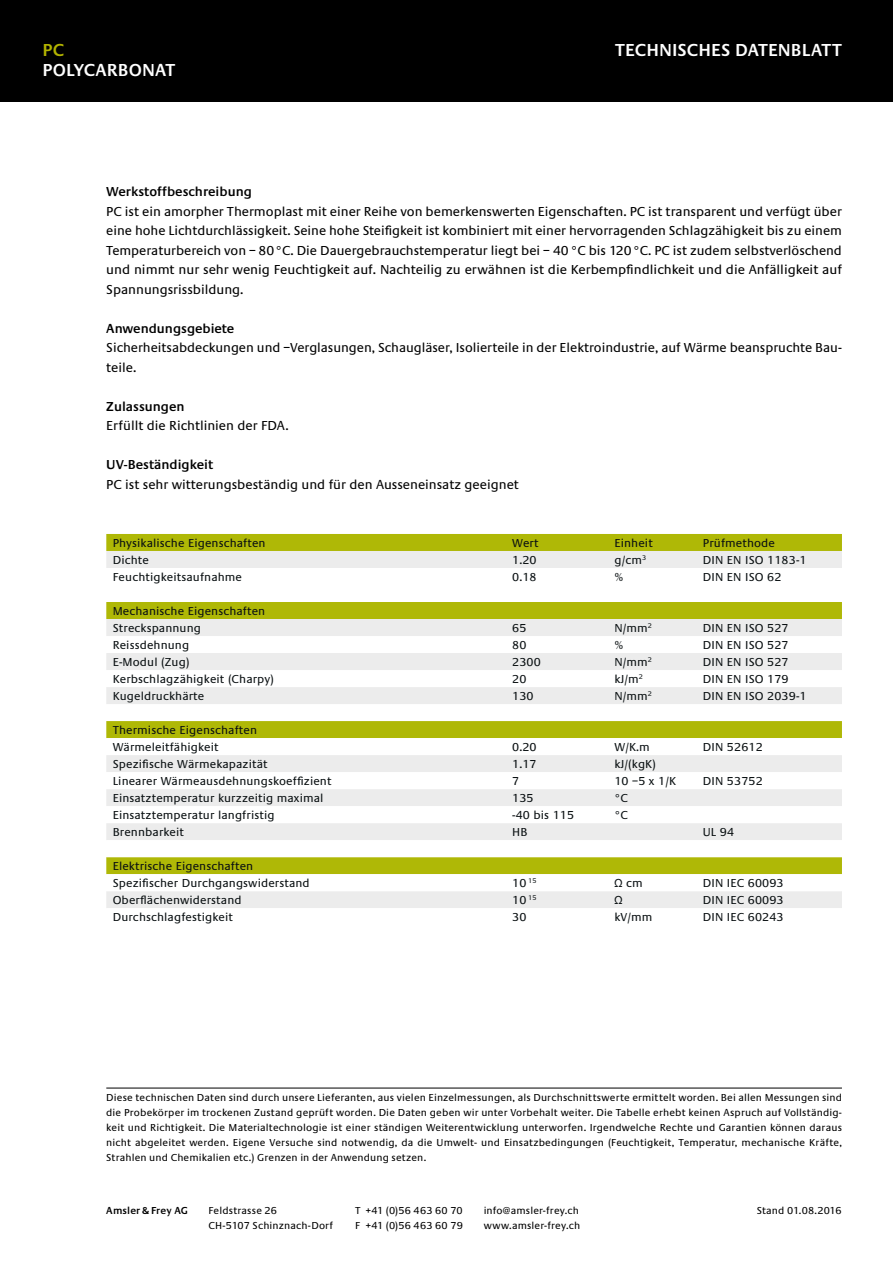
<style>
.page{position:relative;width:893px;height:1263px;background:#fff}
.page>*{position:absolute;margin:0;border:0;box-sizing:border-box;transform-origin:0 0}
.t1{font:600 18px "Praxis";letter-spacing:.005em;color:#fff}
.t2{font:600 18px "Praxis";color:#b2b300}
.t3{font:13.5px/19.5px "Praxis";color:#000;text-align:justify}
.t4{font:600 13.5px "Praxis";color:#000}
.t5{font:12px/17px "Praxis";letter-spacing:.01em;color:#0a1012}
.t6{font:10.5px/15px "Praxis";letter-spacing:.015em;color:#000}
.t7{font:600 10.5px "Praxis";letter-spacing:.015em;color:#000}
</style>
<div class="page">
<div style="left:0;top:0;width:893px;height:102px;background:#000"></div>
<div style="left:106px;top:534px;width:736px;height:17px;background:#afb806"></div>
<div style="left:106px;top:551px;width:736px;height:17px;background:#ececec"></div>
<svg style="left:106px;top:602px;width:736px;height:306px"></svg>
<hr style="left:106px;top:1088px;width:736px;height:1px;background:#000">
<h1 class="t2" style="left:43px;top:40px;width:23px">PC</h1>
<h1 class="t1" style="left:43px;top:60px;width:134px">POLYCARBONAT</h1>
<h1 class="t1" style="left:615px;top:40px;width:228px">TECHNISCHES DATENBLATT</h1>
<p class="t4" style="left:106px;top:184px;width:147px">Werkstoffbeschreibung</p>
<p class="t3" style="left:106px;top:202px;width:737px">PC ist ein amorpher Thermoplast mit einer Reihe von bemerkenswerten Eigenschaften. PC ist transparent und verfügt über eine hohe Lichtdurchlässigkeit. Seine hohe Steifigkeit ist kombiniert mit einer hervorragenden Schlagzähigkeit bis zu einem Temperaturbereich von – 80°C. Die Dauergebrauchstemperatur liegt bei – 40 °C bis 120 °C. PC ist zudem selbstverlöschend und nimmt nur sehr wenig Feuchtigkeit auf. Nachteilig zu erwähnen ist die Kerbempfindlichkeit und die Anfälligkeit auf Spannungsrissbildung.</p>
<p class="t4" style="left:106px;top:321px;width:130px">Anwendungsgebiete</p>
<p class="t3" style="left:106px;top:338px;width:737px">Sicherheitsabdeckungen und –Verglasungen, Schaugläser, Isolierteile in der Elektroindustrie, auf Wärme beanspruchte Bau&shy;teile.</p>
<p class="t4" style="left:106px;top:399px;width:80px">Zulassungen</p>
<p class="t3" style="left:106px;top:416px;width:184px">Erfüllt die Richtlinien der FDA.</p>
<p class="t4" style="left:106px;top:457px;width:108px">UV-Beständigkeit</p>
<p class="t3" style="left:106px;top:475px;width:414px">PC ist sehr witterungsbeständig und für den Ausseneinsatz geeignet</p>
<p class="t5" style="left:113px;top:535px;width:154px">Physikalische Eigenschaften</p>
<p class="t5" style="left:512px;top:535px;width:28px">Wert</p>
<p class="t5" style="left:614px;top:535px;width:40px">Einheit</p>
<p class="t5" style="left:703px;top:535px;width:74px">Prüfmethode</p>
<p class="t5" style="left:113px;top:552px;width:38px">Dichte</p>
<p class="t5" style="left:512px;top:552px;width:26px">1.20</p>
<p class="t5" style="left:614px;top:552px;width:33px">g/cm<sup>3</sup></p>
<p class="t5" style="left:703px;top:552px;width:105px">DIN EN ISO 1183-1</p>
<p class="t5" style="left:113px;top:569px;width:131px">Feuchtigkeitsaufnahme</p>
<p class="t5" style="left:512px;top:569px;width:26px">0.18</p>
<p class="t5" style="left:614px;top:569px;width:10px">%</p>
<p class="t5" style="left:703px;top:569px;width:80px">DIN EN ISO 62</p>
<p class="t5" style="left:113px;top:603px;width:154px">Mechanische Eigenschaften<br>Streckspannung</p>
<p class="t5" style="left:512px;top:620px;width:16px">65</p>
<p class="t5" style="left:614px;top:620px;width:39px">N/mm<sup>2</sup></p>
<p class="t5" style="left:703px;top:620px;width:87px">DIN EN ISO 527</p>
<p class="t5" style="left:113px;top:637px;width:78px">Reissdehnung</p>
<p class="t5" style="left:512px;top:637px;width:16px">80</p>
<p class="t5" style="left:614px;top:637px;width:14px">%²</p>
<p class="t5" style="left:703px;top:637px;width:87px">DIN EN ISO 527</p>
<p class="t5" style="left:113px;top:654px;width:78px">E-Modul (Zug)</p>
<p class="t5" style="left:512px;top:654px;width:30px">2300</p>
<p class="t5" style="left:614px;top:654px;width:39px">N/mm<sup>2</sup></p>
<p class="t5" style="left:703px;top:654px;width:87px">DIN EN ISO 527</p>
<p class="t5" style="left:113px;top:671px;width:163px">Kerbschlagzähigkeit (Charpy)</p>
<p class="t5" style="left:512px;top:671px;width:16px">20</p>
<p class="t5" style="left:614px;top:671px;width:37px">kJ/m<sup>2</sup>²²</p>
<p class="t5" style="left:703px;top:671px;width:87px">DIN EN ISO 179</p>
<p class="t5" style="left:113px;top:688px;width:93px">Kugeldruckhärte</p>
<p class="t5" style="left:512px;top:688px;width:23px">130</p>
<p class="t5" style="left:614px;top:688px;width:39px">N/mm<sup>2</sup></p>
<p class="t5" style="left:703px;top:688px;width:105px">DIN EN ISO 2039-1</p>
<p class="t5" style="left:113px;top:722px;width:146px">Thermische Eigenschaften<br>Wärmeleitfähigkeit</p>
<p class="t5" style="left:512px;top:739px;width:26px">0.20</p>
<p class="t5" style="left:614px;top:739px;width:37px">W/K.m</p>
<p class="t5" style="left:703px;top:739px;width:61px">DIN 52612</p>
<p class="t5" style="left:113px;top:756px;width:157px">Spezifische Wärmekapazität</p>
<p class="t5" style="left:512px;top:756px;width:26px">1.17</p>
<p class="t5" style="left:614px;top:756px;width:43px">kJ/(kgK)</p>
<p class="t5" style="left:113px;top:773px;width:220px">Linearer Wärmeausdehnungskoeffizient</p>
<p class="t5" style="left:512px;top:773px;width:9px">7</p>
<p class="t5" style="left:614px;top:773px;width:63px">10 –5 x 1/K</p>
<p class="t5" style="left:703px;top:773px;width:61px">DIN 53752</p>
<p class="t5" style="left:113px;top:790px;width:212px">Einsatztemperatur kurzzeitig maximal</p>
<p class="t5" style="left:512px;top:790px;width:23px">135</p>
<p class="t5" style="left:614px;top:790px;width:15px">°C</p>
<p class="t5" style="left:113px;top:807px;width:163px">Einsatztemperatur langfristig</p>
<p class="t5" style="left:512px;top:807px;width:64px">-40 bis 115</p>
<p class="t5" style="left:614px;top:807px;width:15px">°C</p>
<p class="t5" style="left:113px;top:824px;width:73px">Brennbarkeit</p>
<p class="t5" style="left:512px;top:824px;width:17px">HB</p>
<p class="t5" style="left:703px;top:824px;width:33px">UL 94</p>
<p class="t5" style="left:113px;top:858px;width:199px">Elektrische Eigenschaften<br>Spezifischer Durchgangswiderstand</p>
<p class="t5" style="left:512px;top:875px;width:26px">10 <sup>15</sup></p>
<p class="t5" style="left:614px;top:875px;width:30px">Ω cm</p>
<p class="t5" style="left:703px;top:875px;width:82px">DIN IEC 60093</p>
<p class="t5" style="left:113px;top:892px;width:130px">Oberflächenwiderstand</p>
<p class="t5" style="left:512px;top:892px;width:26px">10 <sup>15</sup></p>
<p class="t5" style="left:614px;top:892px;width:9px">Ω</p>
<p class="t5" style="left:703px;top:892px;width:82px">DIN IEC 60093</p>
<p class="t5" style="left:113px;top:909px;width:122px">Durchschlagfestigkeit</p>
<p class="t5" style="left:512px;top:909px;width:16px">30</p>
<p class="t5" style="left:614px;top:909px;width:39px">kV/mm</p>
<p class="t5" style="left:703px;top:909px;width:82px">DIN IEC 60243</p>
<p class="t6" style="left:106px;top:1090px;width:737px;text-align:justify">Diese technischen Daten sind durch unsere Lieferanten, aus vielen Einzelmessungen, als Durchschnittswerte ermittelt worden. Bei allen Messungen sind die Probekörper im trockenen Zustand geprüft worden. Die Daten geben wir unter Vorbehalt weiter. Die Tabelle erhebt keinen Aspruch auf Vollständig&shy;keit und Richtigkeit. Die Materialtechnologie ist einer ständigen Weiterentwicklung unterworfen. Irgendwelche Rechte und Garantien können daraus nicht abgeleitet werden. Eigene Versuche sind notwendig, da die Umwelt- und Einsatzbedingungen (Feuchtigkeit, Temperatur, mechanische Kräfte, Strahlen und Chemikalien etc.) Grenzen in der Anwendung setzen.</p>
<p class="t7" style="left:106px;top:1205px;width:83px">Amsler &amp; Frey AG</p>
<p class="t6" style="left:208px;top:1203px;width:70px">Feldstrasse 26</p>
<p class="t6" style="left:757px;top:1203px;width:86px">Stand 01.08.2016</p>
<p class="t6" style="left:208px;top:1218px;width:126px">CH-5107 Schinznach-Dorf</p>
<p class="t6" style="left:355px;top:1203px;width:109px">T +41 (0)56 463 60 70<br>F +41 (0)56 463 60 79</p>
<p class="t6" style="left:484px;top:1203px;width:98px">info@amsler-frey.ch www.amsler-frey.ch</p>
</div>
